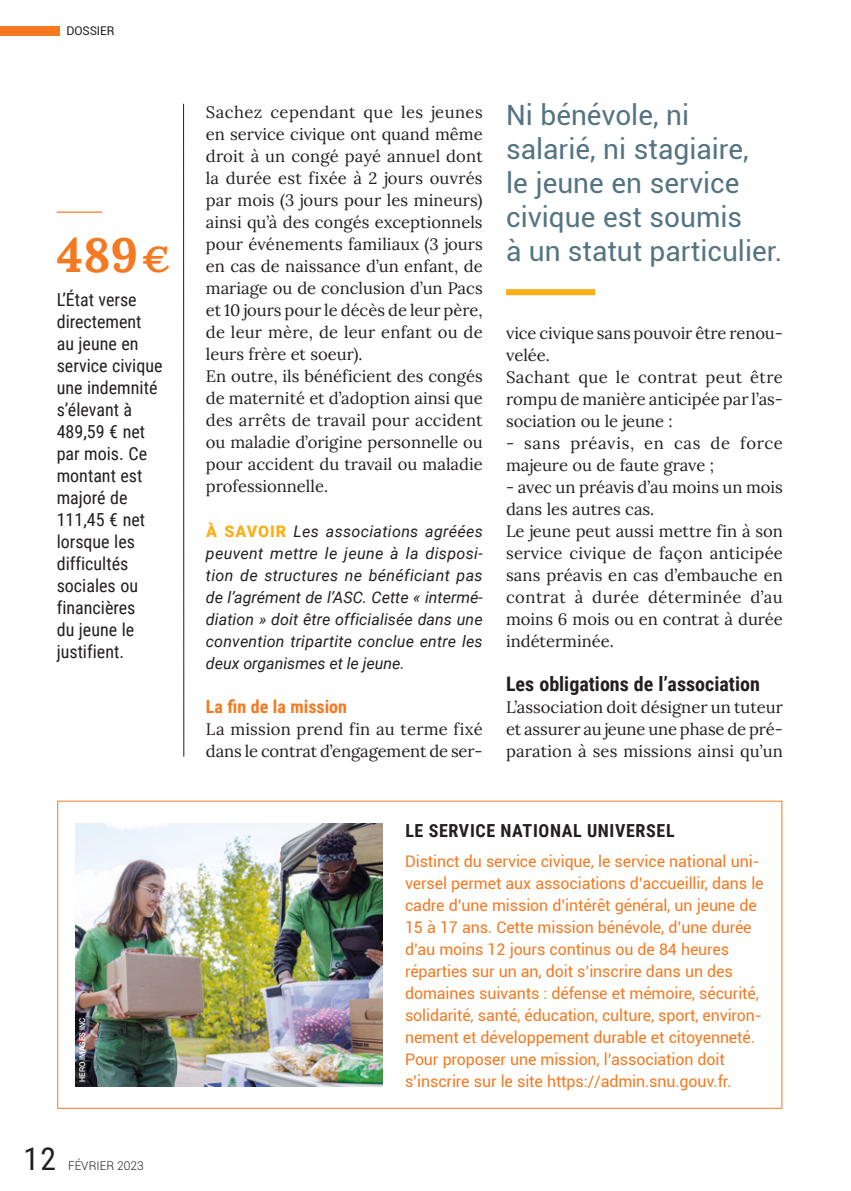
<style>
.page{position:relative;width:851px;height:1191px;background:#fff}
.page>*{position:absolute;margin:0;border:0;box-sizing:border-box;transform-origin:0 0}
.t1{font:700 48px "Lora";color:#f47921}
.t2{font:31.6px "Roboto Condensed";color:#231f20}
.t3{font:28px/34px "Roboto";color:#557482}
.t4{font:700 20px "Roboto Condensed";color:#231f20}
.t5{font:18px/22px "Roboto Condensed";color:#231f20}
.t6{font:700 18px "Roboto Condensed";letter-spacing:.035em;color:#231f20}
.t7{font:700 18px "Roboto Condensed";color:#f47921}
.t8{font:16.6px/22px "Lora";color:#231f20}
.t9{font:16.6px/22px "Lora";letter-spacing:.03em;color:#231f20}
.t10{font:16px/22px "Roboto";letter-spacing:-.01em;color:#f47921}
.t11{font:italic 16px/22px "Roboto";letter-spacing:.015em;color:#231f20;text-align:justify}
.t12{font:300 12px "Roboto";color:#231f20}
.t13{font:12px "Roboto";letter-spacing:-.01em;color:#231f20}
.t14{font:500 8px "Helvetica Neue LT Std";letter-spacing:-.01em;color:#fff;scale:.9 1}
.s1{font-size:36px}
.s2{font-weight:900;font-style:normal;color:#faaf18}
</style>
<div class="page">
<div style="left:0;top:26px;width:60px;height:9px;background:#f47921"></div>
<img style="left:76px;top:823px;width:306px;height:263px">
<div style="left:506px;top:289px;width:89px;height:6px;background:#faaf18"></div>
<hr style="left:183px;top:104px;width:1px;height:652px;background:#231f20">
<hr style="left:57px;top:211px;width:45px;height:2px;background:#f47921">
<p class="t13" style="left:66px;top:22px;width:49px">DOSSIER</p>
<h1 class="t1" style="left:57px;top:219px;width:115px">489<span class="s1">€</span></h1>
<p class="t5" style="left:57px;top:287px;width:107px">L’État verse directement au jeune en service civique une indemnité s’élevant à<br>489,59 € net par mois. Ce montant est majoré de<br>111,45 € net lorsque les difficultés sociales ou financières<br>du jeune le justifient.</p>
<p class="t14" style="left:77px;top:1081px;width:73px;rotate:-90deg">HERO IMAGES INC</p>
<h2 class="t2" style="left:24px;top:1136px;width:34px">12</h2>
<p class="t12" style="left:68px;top:1157px;width:77px">FÉVRIER 2023</p>
<p class="t8" style="left:206px;top:100px;width:278px">Sachez cependant que les jeunes en service civique ont quand même droit à un congé payé annuel dont la durée est fixée à 2 jours ouvrés par mois (3 jours pour les mineurs) ainsi qu’à des congés exceptionnels pour événements familiaux (3 jours en cas de naissance d’un enfant, de mariage ou de conclusion d’un Pacs et 10 jours pour le décès de leur père, de leur mère, de leur enfant ou de leurs frère et soeur).<br>En outre, ils bénéficient des congés de maternité et d’adoption ainsi que des arrêts de travail pour accident ou maladie d’origine personnelle ou pour accident du travail ou maladie professionnelle.</p>
<p class="t11" style="left:206px;top:519px;width:278px"><span class="s2">À SAVOIR</span> Les associations agréées peuvent mettre le jeune à la disposi&shy;tion de structures ne bénéficiant pas de l’agrément de l’ASC. Cette « intermé&shy;diation » doit être officialisée dans une convention tripartite conclue entre les deux organismes et le jeune.</p>
<p class="t7" style="left:206px;top:693px;width:143px">La fin de la mission</p>
<p class="t8" style="left:206px;top:716px;width:278px">La mission prend fin au terme fixé dans le contrat d’engagement de ser-</p>
<h3 class="t3" style="left:506px;top:97px;width:278px">Ni bénévole, ni salarié, ni stagiaire,<br>le jeune en service civique est soumis<br>à un statut particulier.</h3>
<p class="t8" style="left:506px;top:320px;width:278px">vice civique sans pouvoir être renou&shy;velée.<br>Sachant que le contrat peut être rompu de manière anticipée par l’as&shy;sociation ou le jeune :</p>
<p class="t9" style="left:506px;top:430px;width:278px">- sans préavis, en cas de force majeure ou de faute grave ;</p>
<p class="t8" style="left:506px;top:474px;width:278px">- avec un préavis d’au moins un mois dans les autres cas.<br>Le jeune peut aussi mettre fin à son service civique de façon anticipée sans préavis en cas d’embauche en contrat à durée déterminée d’au moins 6 mois ou en contrat à durée indéterminée.</p>
<p class="t4" style="left:506px;top:669px;width:255px">Les obligations de l’association</p>
<p class="t8" style="left:506px;top:694px;width:278px;text-align:justify">L’association doit désigner un tuteur et assurer au jeune une phase de pré&shy;paration à ses missions ainsi qu’un</p>
<p class="t6" style="left:405px;top:817px;width:271px">LE SERVICE NATIONAL UNIVERSEL</p>
<p class="t10" style="left:405px;top:849px;width:360px">Distinct du service civique, le service national uni&shy;versel permet aux associations d’accueillir, dans le cadre d’une mission d’intérêt général, un jeune de 15 à 17 ans. Cette mission bénévole, d’une durée d’au moins 12 jours continus ou de 84 heures réparties sur un an, doit s’inscrire dans un des domaines suivants : défense et mémoire, sécurité, solidarité, santé, éducation, culture, sport, environ&shy;nement et développement durable et citoyenneté.<br>Pour proposer une mission, l’association doit s’inscrire sur le site https://admin.snu.gouv.fr.</p>
</div>
